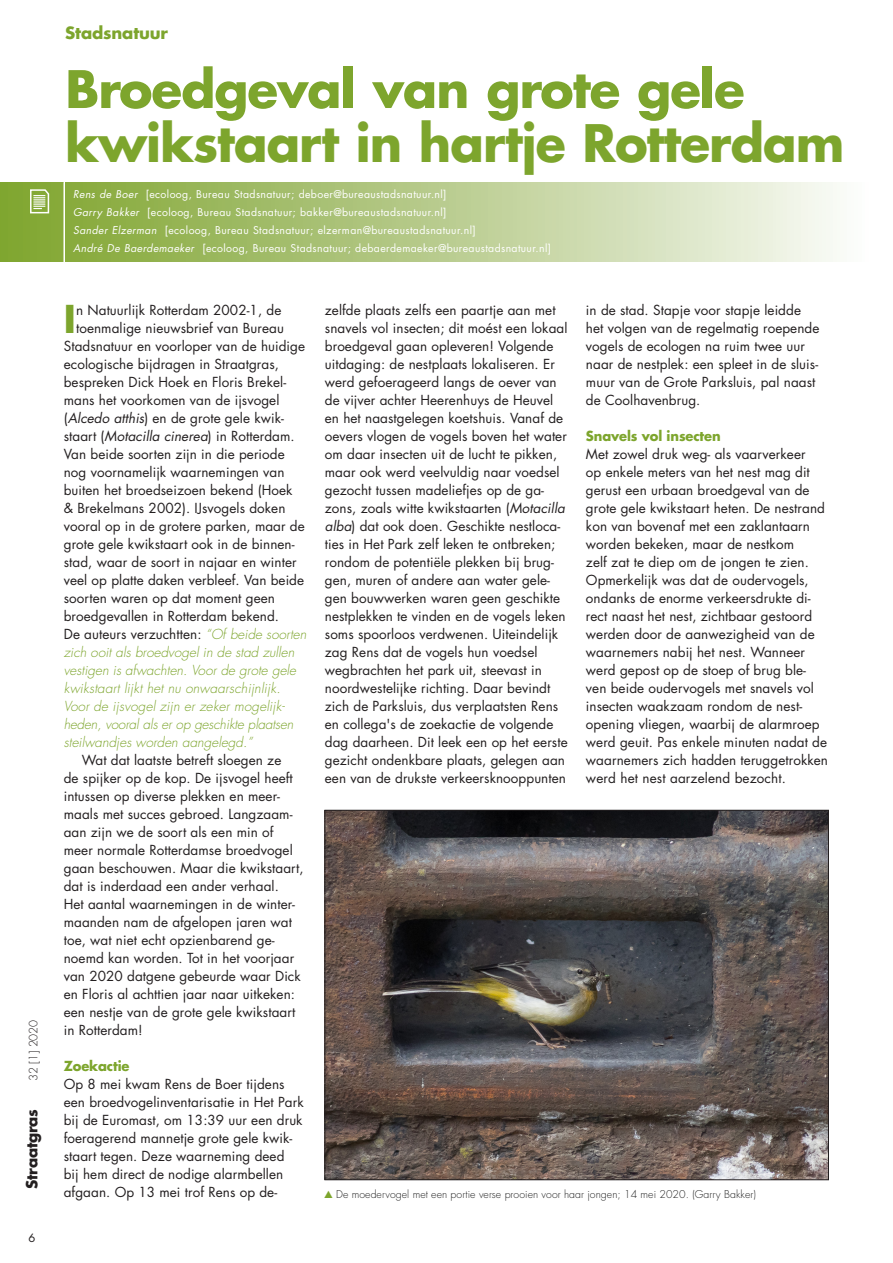
<style>
.page{position:relative;width:893px;height:1263px;background:#fff}
.page>*{position:absolute;margin:0;border:0;box-sizing:border-box;transform-origin:0 0}
.kop{font:700 50.25px/54px "Futura Std";letter-spacing:-.02em;color:#7da52d}
.t1{font:700 37.35px "Futura Std";color:#7da52d}
.inhoudsopgave_kop{font:700 16.5px "Futura Std";letter-spacing:-.01em;color:#7da52d}
.t2{font:700 15px "Futura Std";letter-spacing:-.02em;color:#231f20}
.t3{font:13.5px/18px "Futura Std";letter-spacing:.005em;color:#231f20}
.t4{font:italic 300 13.5px "Futura Std";color:#7da52d}
.lopende_tekst_kop{font:700 13.5px "Futura Std";letter-spacing:-.01em;color:#7da52d}
.t5{font:300 11.25px "Futura Std";letter-spacing:-.02em;color:#231f20}
.t6{font:11.25px "Futura Std";color:#231f20}
.Normaal{font:10.5px "Futura Std";letter-spacing:.035em;color:#fff}
.t7{font:300 10.5px "Futura Std";letter-spacing:.005em;color:#222}
.s1{font-style:italic}
.s2{font-weight:300;font-style:italic;color:#7da52d}
.s3{font-family:"European Pi Three";font-weight:400;color:#7da52d}
</style>
<div class="page">
<div style="left:0;top:183px;width:893px;height:78px;background:linear-gradient(to right,#7ba129,#fdfdfd)"></div>
<svg style="left:29px;top:189px;width:21px;height:25px"></svg>
<hr style="left:64px;top:182px;width:1px;height:82px;background:#fff">
<img style="left:327px;top:812px;width:500px;height:366px">
<p class="t5" style="left:27px;top:1080px;width:62px;rotate:-90deg">32 [1] 2020</p>
<p class="t2" style="left:22px;top:1188px;width:81px;rotate:-90deg">Straatgras</p>
<p class="t6" style="left:29px;top:1231px;width:8px">6</p>
<p class="inhoudsopgave_kop" style="left:65px;top:22px;width:104px">Stadsnatuur</p>
<p class="kop" style="left:65px;top:62px;width:781px">Broedgeval van grote gele kwikstaart in hartje Rotterdam</p>
<p class="Normaal" style="left:73px;top:187px;width:375px"><span class="s1">Rens de Boer</span> [ecoloog, Bureau Stadsnatuur; deboer@bureaustadsnatuur.nl]</p>
<p class="Normaal" style="left:73px;top:205px;width:375px"><span class="s1">Garry Bakker</span> [ecoloog, Bureau Stadsnatuur; bakker@bureaustadsnatuur.nl]</p>
<p class="Normaal" style="left:73px;top:223px;width:404px"><span class="s1">Sander Elzerman</span> [ecoloog, Bureau Stadsnatuur; elzerman@bureaustadsnatuur.nl]</p>
<p class="Normaal" style="left:73px;top:241px;width:479px"><span class="s1">André De Baerdemaeker</span> [ecoloog, Bureau Stadsnatuur; debaerdemaeker@bureaustadsnatuur.nl]</p>
<p class="t1" style="left:64px;top:294px;width:14px">I</p>
<p class="t3" style="left:76px;top:301px;width:207px">n Natuurlijk Rotterdam 2002-1, de</p>
<p class="t3" style="left:76px;top:319px;width:209px">toenmalige nieuwsbrief van Bureau</p>
<p class="t3" style="left:64px;top:337px;width:243px">Stadsnatuur en voorloper van de huidige</p>
<p class="t3" style="left:64px;top:355px;width:217px">ecologische bijdragen in Straatgras,</p>
<p class="t3" style="left:64px;top:373px;width:224px">bespreken Dick Hoek en Floris Brekel-</p>
<p class="t3" style="left:64px;top:391px;width:217px">mans het voorkomen van de ijsvogel</p>
<p class="t3" style="left:64px;top:409px;width:222px">(<span class="s1">Alcedo atthis</span>) en de grote gele kwik-</p>
<p class="t3" style="left:64px;top:427px;width:232px">staart (<span class="s1">Motacilla cinerea</span>) in Rotterdam.</p>
<p class="t3" style="left:64px;top:445px;width:222px">Van beide soorten zijn in die periode</p>
<p class="t3" style="left:64px;top:463px;width:222px">nog voornamelijk waarnemingen van</p>
<p class="t3" style="left:64px;top:481px;width:230px">buiten het broedseizoen bekend (Hoek</p>
<p class="t3" style="left:64px;top:499px;width:223px">&amp; Brekelmans 2002). IJsvogels doken</p>
<p class="t3" style="left:64px;top:517px;width:243px">vooral op in de grotere parken, maar de</p>
<p class="t3" style="left:64px;top:535px;width:232px">grote gele kwikstaart ook in de binnen-</p>
<p class="t3" style="left:64px;top:553px;width:234px">stad, waar de soort in najaar en winter</p>
<p class="t3" style="left:64px;top:571px;width:242px">veel op platte daken verbleef. Van beide</p>
<p class="t3" style="left:64px;top:589px;width:213px">soorten waren op dat moment geen</p>
<p class="t3" style="left:64px;top:607px;width:217px">broedgevallen in Rotterdam bekend.</p>
<p class="t3" style="left:64px;top:625px;width:244px">De auteurs verzuchtten: <span class="s2">“Of beide soorten</span></p>
<p class="t4" style="left:64px;top:644px;width:232px">zich ooit als broedvogel in de stad zullen</p>
<p class="t4" style="left:64px;top:662px;width:234px">vestigen is afwachten. Voor de grote gele</p>
<p class="t4" style="left:64px;top:680px;width:218px">kwikstaart lijkt het nu onwaarschijnlijk.</p>
<p class="t4" style="left:64px;top:698px;width:223px">Voor de ijsvogel zijn er zeker mogelijk-</p>
<p class="t4" style="left:64px;top:716px;width:231px">heden, vooral als er op geschikte plaatsen</p>
<p class="t4" style="left:64px;top:734px;width:190px">steilwandjes worden aangelegd.”</p>
<p class="t3" style="left:82px;top:751px;width:201px">Wat dat laatste betreft sloegen ze</p>
<p class="t3" style="left:64px;top:769px;width:231px">de spijker op de kop. De ijsvogel heeft</p>
<p class="t3" style="left:64px;top:787px;width:218px">intussen op diverse plekken en meer-</p>
<p class="t3" style="left:64px;top:805px;width:230px">maals met succes gebroed. Langzaam-</p>
<p class="t3" style="left:64px;top:823px;width:211px">aan zijn we de soort als een min of</p>
<p class="t3" style="left:64px;top:841px;width:230px">meer normale Rotterdamse broedvogel</p>
<p class="t3" style="left:64px;top:859px;width:241px">gaan beschouwen. Maar die kwikstaart,</p>
<p class="t3" style="left:64px;top:877px;width:217px">dat is inderdaad een ander verhaal.</p>
<p class="t3" style="left:64px;top:895px;width:233px">Het aantal waarnemingen in de winter-</p>
<p class="t3" style="left:64px;top:913px;width:230px">maanden nam de afgelopen jaren wat</p>
<p class="t3" style="left:64px;top:931px;width:212px">toe, wat niet echt opzienbarend ge-</p>
<p class="t3" style="left:64px;top:949px;width:232px">noemd kan worden. Tot in het voorjaar</p>
<p class="t3" style="left:64px;top:967px;width:238px">van 2020 datgene gebeurde waar Dick</p>
<p class="t3" style="left:64px;top:985px;width:233px">en Floris al achttien jaar naar uitkeken:</p>
<p class="t3" style="left:64px;top:1003px;width:233px">een nestje van de grote gele kwikstaart</p>
<p class="t3" style="left:64px;top:1021px;width:81px">in Rotterdam!</p>
<p class="lopende_tekst_kop" style="left:64px;top:1057px;width:67px">Zoekactie</p>
<p class="t3" style="left:64px;top:1075px;width:241px">Op 8 mei kwam Rens de Boer tijdens een broedvogelinventarisatie in Het Park bij de Euromast, om 13:39 uur een druk foeragerend mannetje grote gele kwik&shy;staart tegen. Deze waarneming deed<br>bij hem direct de nodige alarmbellen afgaan. Op 13 mei trof Rens op de-</p>
<p class="t3" style="left:325px;top:301px;width:244px">zelfde plaats zelfs een paartje aan met snavels vol insecten; dit moést een lokaal broedgeval gaan opleveren! Volgende uitdaging: de nestplaats lokaliseren. Er werd gefoerageerd langs de oever van de vijver achter Heerenhuys de Heuvel en het naastgelegen koetshuis. Vanaf de oevers vlogen de vogels boven het water om daar insecten uit de lucht te pikken, maar ook werd veelvuldig naar voedsel gezocht tussen madeliefjes op de ga&shy;zons, zoals witte kwikstaarten (<span class="s1">Motacilla alba</span>) dat ook doen. Geschikte nestloca&shy;ties in Het Park zelf leken te ontbreken; rondom de potentiële plekken bij brug&shy;gen, muren of andere aan water gele&shy;gen bouwwerken waren geen geschikte nestplekken te vinden en de vogels leken soms spoorloos verdwenen. Uiteindelijk zag Rens dat de vogels hun voedsel wegbrachten het park uit, steevast in noordwestelijke richting. Daar bevindt zich de Parksluis, dus verplaatsten Rens en collega's de zoekactie de volgende dag daarheen. Dit leek een op het eerste gezicht ondenkbare plaats, gelegen aan een van de drukste verkeersknooppunten</p>
<p class="t3" style="left:586px;top:301px;width:235px">in de stad. Stapje voor stapje leidde het volgen van de regelmatig roepende vogels de ecologen na ruim twee uur naar de nestplek: een spleet in de sluis&shy;muur van de Grote Parksluis, pal naast de Coolhavenbrug.</p>
<p class="lopende_tekst_kop" style="left:586px;top:427px;width:136px">Snavels vol insecten</p>
<p class="t3" style="left:586px;top:445px;width:244px">Met zowel druk weg- als vaarverkeer<br>op enkele meters van het nest mag dit gerust een urbaan broedgeval van de grote gele kwikstaart heten. De nestrand kon van bovenaf met een zaklantaarn worden bekeken, maar de nestkom<br>zelf zat te diep om de jongen te zien.<br>Opmerkelijk was dat de oudervogels, ondanks de enorme verkeersdrukte di&shy;rect naast het nest, zichtbaar gestoord werden door de aanwezigheid van de waarnemers nabij het nest. Wanneer werd gepost op de stoep of brug ble&shy;ven beide oudervogels met snavels vol insecten waakzaam rondom de nest&shy;opening vliegen, waarbij de alarmroep werd geuit. Pas enkele minuten nadat de waarnemers zich hadden teruggetrokken werd het nest aarzelend bezocht.</p>
<p class="t7" style="left:324px;top:1187px;width:433px"><span class="s3">G</span> De moedervogel met een portie verse prooien voor haar jongen; 14 mei 2020. (Garry Bakker)</p>
</div>
